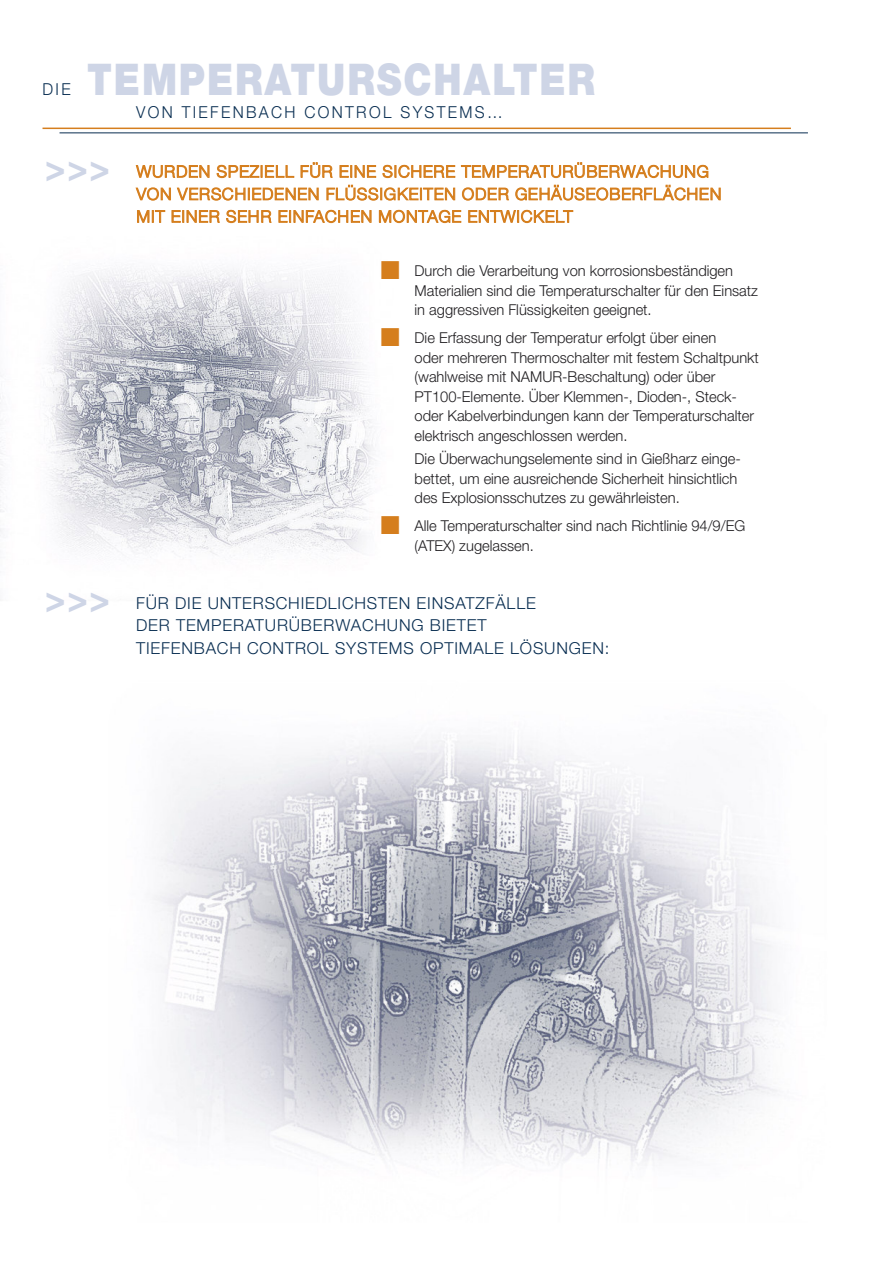
<style>
.page{position:relative;width:893px;height:1263px;background:#fff}
.page>*{position:absolute;margin:0;border:0;box-sizing:border-box;transform-origin:0 0}
.t1{font:900 43.8px "Helvetica Neue";letter-spacing:.05em;color:#ced5e6;scale:.85 1}
.t2{font:700 37.8px "Helvetica Neue";color:#ced5e6;scale:.9 1}
.t3{font:300 16.5px/22.5px "Helvetica Neue";letter-spacing:.045em;color:#d57e1d}
.t4{font:300 16.5px/22.5px "Helvetica Neue";letter-spacing:.05em;color:#082d51}
.t5{font:300 16.5px "Helvetica Neue";letter-spacing:.15em;color:#082d51;scale:.95 1}
.t6{font:300 16.5px "Helvetica Neue";letter-spacing:.05em;color:#082d51;scale:.95 1}
.t7{font:300 15px/19.5px "Helvetica Neue";color:#201e21}
</style>
<div class="page">
<img style="left:0;top:127px;width:808px;height:1038px">
<hr style="left:43px;top:128px;width:748px;height:1px;background:#d57e1d">
<hr style="left:60px;top:132px;width:748px;height:1px;background:#082d51">
<svg style="left:382px;top:261px;width:17px;height:18px"></svg>
<svg style="left:382px;top:328px;width:17px;height:18px"></svg>
<svg style="left:382px;top:516px;width:17px;height:18px"></svg>
<p class="t6" style="left:43px;top:83px;width:31px">DIE</p>
<h1 class="t1" style="left:87px;top:64px;width:599px">TEMPERATURSCHALTER</h1>
<p class="t5" style="left:136px;top:106px;width:388px">VON TIEFENBACH CONTROL SYSTEMS…</p>
<h2 class="t2" style="left:45px;top:154px;width:73px">&gt;&gt;&gt;</h2>
<h2 class="t2" style="left:45px;top:585px;width:73px">&gt;&gt;&gt;</h2>
<p class="t3" style="left:136px;top:162px;width:586px">WURDEN SPEZIELL FÜR EINE SICHERE TEMPERATURÜBERWACHUNG<br>VON VERSCHIEDENEN FLÜSSIGKEITEN ODER GEHÄUSEOBERFLÄCHEN<br>MIT EINER SEHR EINFACHEN MONTAGE ENTWICKELT</p>
<p class="t7" style="left:415px;top:262px;width:345px">Durch die Verarbeitung von korrosionsbeständigen<br>Materialien sind die Temperaturschalter für den Einsatz in aggressiven Flüssigkeiten geeignet.</p>
<p class="t7" style="left:415px;top:329px;width:346px">Die Erfassung der Temperatur erfolgt über einen<br>oder mehreren Thermoschalter mit festem Schaltpunkt (wahlweise mit NAMUR-Beschaltung) oder über PT100-Elemente. Über Klemmen-, Dioden-, Steck&shy;oder Kabelverbindungen kann der Temperaturschalter elektrisch angeschlossen werden.</p>
<p class="t7" style="left:415px;top:451px;width:328px">Die Überwachungselemente sind in Gießharz einge&shy;bettet, um eine ausreichende Sicherheit hinsichtlich des Explosionsschutzes zu gewährleisten.</p>
<p class="t7" style="left:415px;top:518px;width:332px">Alle Temperaturschalter sind nach Richtlinie 94/9/EG (ATEX) zugelassen.</p>
<p class="t4" style="left:136px;top:593px;width:475px">FÜR DIE UNTERSCHIEDLICHSTEN EINSATZFÄLLE<br>DER TEMPERATURÜBERWACHUNG BIETET<br>TIEFENBACH CONTROL SYSTEMS OPTIMALE LÖSUNGEN:</p>
</div>
